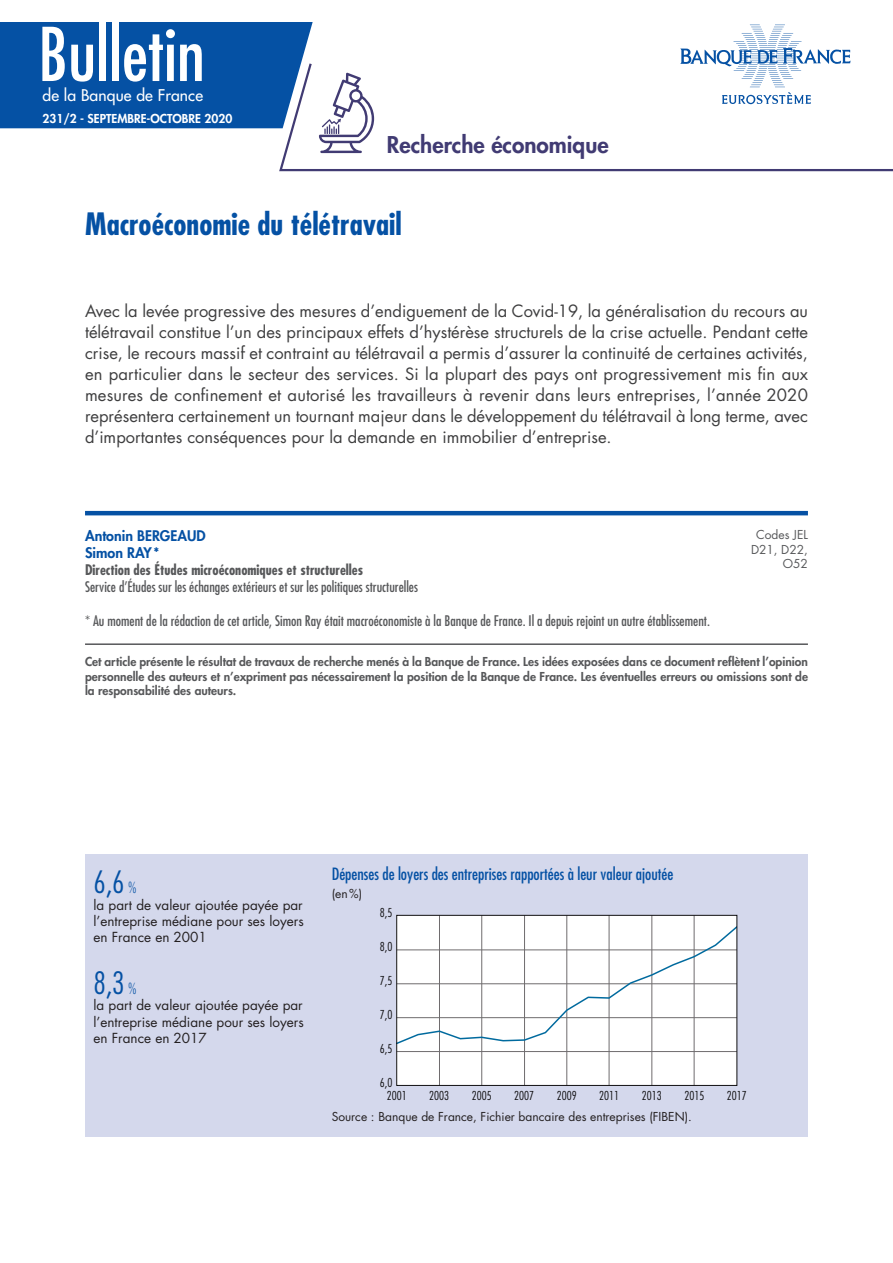
<style>
.page{position:relative;width:893px;height:1263px;background:#fff}
.page>*{position:absolute;margin:0;border:0;box-sizing:border-box;transform-origin:0 0}
.t1{font:condensed 72px "Futura Std";color:#fff}
.t2{font:700 condensed 30px "Futura Std";color:#0551a4}
.t3{font:300 condensed 30px "Futura Std";color:#0551a4}
.t4{font:800 22.5px "Futura Std";color:#413b73}
.t5{font:16.5px/21px "Futura Std";color:#3e3e3f;text-align:justify}
.t6{font:condensed 16.5px "Futura Std";color:#0551a4}
.t7{font:500 15.75px "Futura Std";letter-spacing:.01em;color:#fff}
.t8{font:condensed 14.25px "Futura Std";color:#57585a}
.t9{font:700 condensed 14.25px "Futura Std";color:#57585a}
.t10{font:800 14.25px/17.1px "Futura Std";color:#0551a4}
.t11{font:13.5px/16.2px "Futura Std";color:#231f20;text-align:justify}
.t12{font:800 12px/14.4px "Futura Std";color:#57585a;text-align:justify}
.t13{font:12px "Futura Std";color:#231f20}
.t14{font:300 condensed 12px "Futura Std";color:#0f0e10}
.t15{font:800 12px "Futura Std";color:#fff}
.t16{font:12px/14.4px "Futura Std";color:#57585a;text-align:right}
.s1{font-size:15px}
</style>
<div class="page">
<svg style="left:278px;top:72px;width:615px;height:99px"></svg>
<svg style="left:680px;top:25px;width:171px;height:79px"></svg>
<div style="left:0;top:22px;width:313px;height:106px;background:#0551a4"></div>
<svg style="left:319px;top:73px;width:55px;height:80px"></svg>
<hr style="left:85px;top:511px;width:723px;height:4px;background:#0551a4">
<hr style="left:85px;top:643px;width:723px;height:2px;background:#57585a">
<div style="left:85px;top:854px;width:723px;height:282px;background:#d4d8ec"></div>
<div style="left:397px;top:915px;width:340px;height:170px;background:#fff"></div>
<hr style="left:397px;top:1051px;width:340px;height:1px;background:#6f6c6e">
<hr style="left:439px;top:915px;width:1px;height:170px;background:#6f6c6e">
<hr style="left:481px;top:915px;width:1px;height:170px;background:#6f6c6e">
<hr style="left:524px;top:915px;width:1px;height:170px;background:#6f6c6e">
<hr style="left:567px;top:915px;width:1px;height:170px;background:#6f6c6e">
<hr style="left:609px;top:915px;width:1px;height:170px;background:#6f6c6e">
<hr style="left:652px;top:915px;width:1px;height:170px;background:#6f6c6e">
<hr style="left:694px;top:915px;width:1px;height:170px;background:#6f6c6e">
<svg style="left:399px;top:925px;width:336px;height:120px"></svg>
<div style="left:397px;top:915px;width:340px;height:170px;border:1px solid #0f0e10"></div>
<h1 class="t1" style="left:38px;top:11px;width:168px">Bulletin</h1>
<p class="t7" style="left:43px;top:85px;width:162px">de la Banque de France</p>
<p class="t15" style="left:43px;top:111px;width:191px">231/2 - SEPTEMBRE-OCTOBRE 2020</p>
<h3 class="t4" style="left:387px;top:131px;width:223px">Recherche économique</h3>
<h2 class="t2" style="left:85px;top:206px;width:318px">Macroéconomie du télétravail</h2>
<p class="t5" style="left:85px;top:301px;width:725px">Avec la levée progressive des mesures d’endiguement de la Covid-19, la généralisation du recours au télétravail constitue l’un des principaux effets d’hystérèse structurels de la crise actuelle. Pendant cette crise, le recours massif et contraint au télétravail a permis d’assurer la continuité de certaines activités, en particulier dans le secteur des services. Si la plupart des pays ont progressivement mis fin aux mesures de confinement et autorisé les travailleurs à revenir dans leurs entreprises, l’année 2020 représentera certainement un tournant majeur dans le développement du télétravail à long terme, avec d’importantes conséquences pour la demande en immobilier d’entreprise.</p>
<p class="t16" style="left:751px;top:528px;width:58px">Codes JEL<br>D21, D22,<br>O52</p>
<p class="t10" style="left:85px;top:527px;width:122px">Antonin BERGEAUD<br>Simon RAY*</p>
<p class="t9" style="left:85px;top:561px;width:280px">Direction des Études microéconomiques et structurelles</p>
<p class="t8" style="left:85px;top:578px;width:334px">Service d’Études sur les échanges extérieurs et sur les politiques structurelles</p>
<p class="t8" style="left:85px;top:613px;width:626px">* Au moment de la rédaction de cet article, Simon Ray était macroéconomiste à la Banque de France. Il a depuis rejoint un autre établissement.</p>
<p class="t12" style="left:85px;top:655px;width:724px">Cet article présente le résultat de travaux de recherche menés à la Banque de France. Les idées exposées dans ce document reflètent l’opinion personnelle des auteurs et n’expriment pas nécessairement la position de la Banque de France. Les éventuelles erreurs ou omissions sont de la responsabilité des auteurs.</p>
<h2 class="t3" style="left:94px;top:864px;width:44px">6,6 <span class="s1">%</span></h2>
<p class="t11" style="left:94px;top:896px;width:212px">la part de valeur ajoutée payée par l’entreprise médiane pour ses loyers en France en 2001</p>
<h2 class="t3" style="left:94px;top:965px;width:44px">8,3 <span class="s1">%</span></h2>
<p class="t11" style="left:94px;top:997px;width:212px">la part de valeur ajoutée payée par l’entreprise médiane pour ses loyers en France en 2017</p>
<p class="t6" style="left:332px;top:864px;width:343px">Dépenses de loyers des entreprises rapportées à leur valeur ajoutée</p>
<p class="t13" style="left:332px;top:886px;width:32px">(en%)</p>
<p class="t14" style="left:380px;top:905px;width:14px">8,5</p>
<p class="t14" style="left:380px;top:939px;width:14px">8,0</p>
<p class="t14" style="left:380px;top:973px;width:14px">7,5</p>
<p class="t14" style="left:380px;top:1007px;width:14px">7,0</p>
<p class="t14" style="left:380px;top:1041px;width:14px">6,5</p>
<p class="t14" style="left:380px;top:1075px;width:14px">6,0</p>
<p class="t14" style="left:387px;top:1088px;width:21px">2001</p>
<p class="t14" style="left:429px;top:1088px;width:21px">2003</p>
<p class="t14" style="left:472px;top:1088px;width:21px">2005</p>
<p class="t14" style="left:514px;top:1088px;width:21px">2007</p>
<p class="t14" style="left:557px;top:1088px;width:21px">2009</p>
<p class="t14" style="left:599px;top:1088px;width:21px">2011</p>
<p class="t14" style="left:642px;top:1088px;width:21px">2013</p>
<p class="t14" style="left:684px;top:1088px;width:21px">2015</p>
<p class="t14" style="left:727px;top:1088px;width:21px">2017</p>
<p class="t13" style="left:332px;top:1108px;width:362px">Source : Banque de France, Fichier bancaire des entreprises (FIBEN).</p>
</div>
